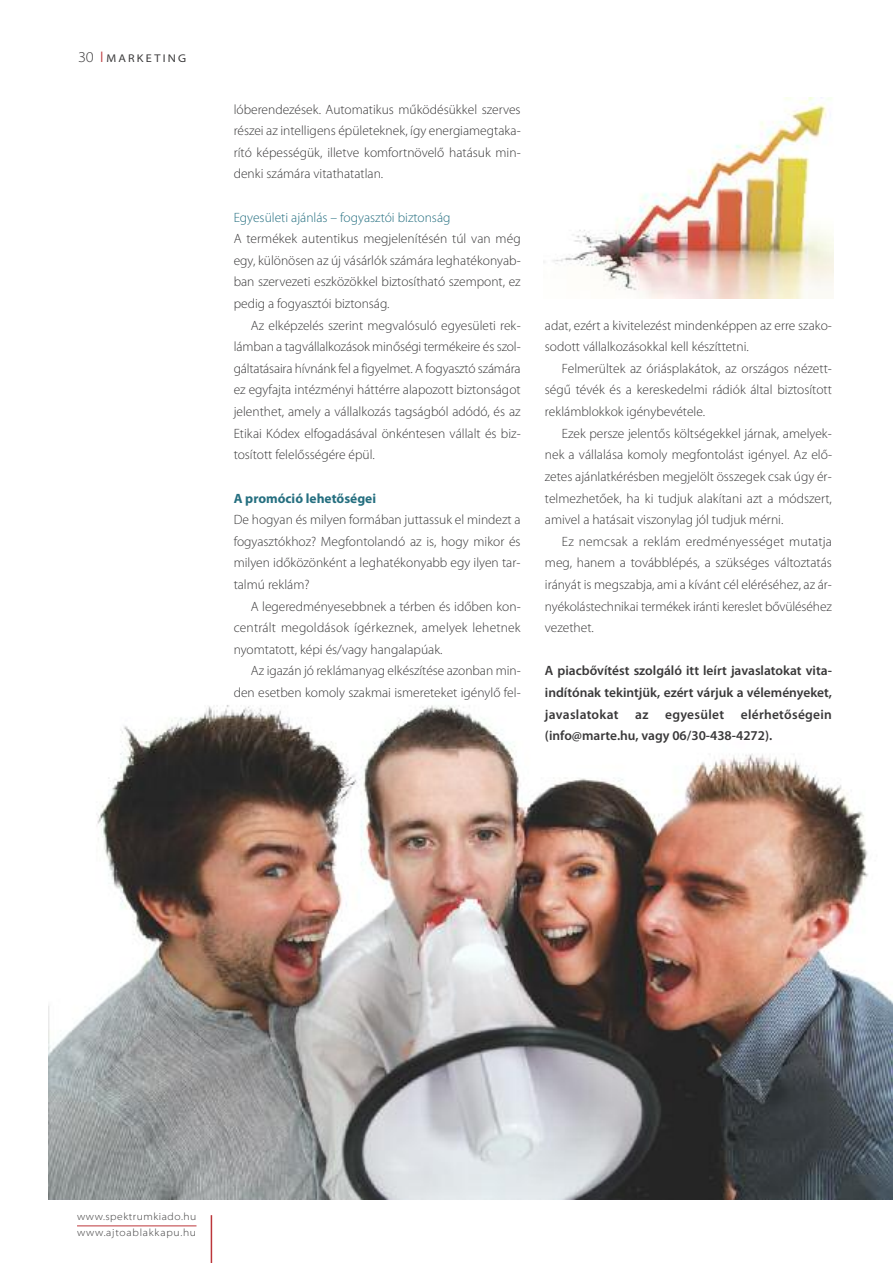
<style>
.page{position:relative;width:893px;height:1263px;background:#fff}
.page>*{position:absolute;margin:0;border:0;box-sizing:border-box;transform-origin:0 0}
.t1{font:300 13.5px/21.6px "Myriad Pro";color:#393839;text-align:justify}
.t2{font:600 13.5px/21.6px "Myriad Pro";letter-spacing:.02em;color:#393839;text-align:justify}
.t3{font:300 13.5px "Myriad Pro";color:#256f80}
.t4{font:700 13.5px "Myriad Pro";color:#256f80}
.t5{font:semi-expanded 11.25px "Myriad Pro";letter-spacing:.2em;color:#393839}
.t6{font:300 semi-expanded 10.5px/16.5px "Myriad Pro";letter-spacing:.065em;color:#393839}
.s1{font-weight:300;font-size:15px}
.s2{color:#bc363a}
</style>
<div class="page">
<hr style="left:211px;top:1215px;width:1px;height:48px;background:#bc363a">
<hr style="left:77px;top:1225px;width:119px;height:1px;background:#bc363a">
<img style="left:49px;top:705px;width:844px;height:494px">
<img style="left:543px;top:98px;width:290px;height:201px">
<p class="t5" style="left:78px;top:54px;width:110px"><span class="s1">30</span> <span class="s2">❘</span>MARKETING</p>
<p class="t1" style="left:234px;top:99px;width:288px">lóberendezések. Automatikus működésükkel szerves részei az intelligens épületeknek, így energiamegtaka&shy;rító képességük, illetve komfortnövelő hatásuk min&shy;denki számára vitathatatlan.</p>
<p class="t3" style="left:234px;top:212px;width:218px">Egyesületi ajánlás – fogyasztói biztonság</p>
<p class="t1" style="left:234px;top:229px;width:289px">A termékek autentikus megjelenítésén túl van még egy, különösen az új vásárlók számára leghatékonyab&shy;ban szervezeti eszközökkel biztosítható szempont, ez pedig a fogyasztói biztonság.</p>
<p class="t1" style="left:234px;top:315px;width:289px;text-indent:17px">Az elképzelés szerint megvalósuló egyesületi rek&shy;lámban a tagvállalkozások minőségi termékeire és szol&shy;gáltatásaira hívnánk fel a figyelmet. A fogyasztó számára ez egyfajta intézményi háttérre alapozott biztonságot jelenthet, amely a vállalkozás tagságból adódó, és az Etikai Kódex elfogadásával önkéntesen vállalt és biz&shy;tosított felelősségére épül.</p>
<p class="t4" style="left:234px;top:493px;width:144px">a promóció lehetőségei</p>
<p class="t1" style="left:234px;top:510px;width:288px">De hogyan és milyen formában juttassuk el mindezt a fogyasztókhoz? Megfontolandó az is, hogy mikor és milyen időközönként a leghatékonyabb egy ilyen tar&shy;talmú reklám?</p>
<p class="t1" style="left:234px;top:596px;width:288px;text-indent:17px">A legeredményesebbnek a térben és időben kon&shy;centrált megoldások ígérkeznek, amelyek lehetnek nyomtatott, képi és/vagy hangalapúak.</p>
<p class="t1" style="left:234px;top:661px;width:288px;text-align:right">Az igazán jó reklámanyag elkészítése azonban min&shy;den esetben komoly szakmai ismereteket igénylő fel-</p>
<p class="t1" style="left:545px;top:315px;width:288px">adat, ezért a kivitelezést mindenképpen az erre szako&shy;sodott vállalkozásokkal kell készíttetni.</p>
<p class="t1" style="left:545px;top:359px;width:288px;text-indent:17px">Felmerültek az óriásplakátok, az országos nézett&shy;ségű tévék és a kereskedelmi rádiók által biztosított reklámblokkok igénybevétele.</p>
<p class="t1" style="left:545px;top:423px;width:289px;text-indent:17px">Ezek persze jelentős költségekkel járnak, amelyek&shy;nek a vállalása komoly megfontolást igényel. Az elő&shy;zetes ajánlatkérésben megjelölt összegek csak úgy ér&shy;telmezhetőek, ha ki tudjuk alakítani azt a módszert, amivel a hatásait viszonylag jól tudjuk mérni.</p>
<p class="t1" style="left:545px;top:531px;width:288px;text-indent:17px">Ez nemcsak a reklám eredményességet mutatja meg, hanem a továbblépés, a szükséges változtatás irányát is megszabja, ami a kívánt cél eléréséhez, az ár&shy;nyékolástechnikai termékek iránti kereslet bővüléséhez vezethet.</p>
<p class="t2" style="left:545px;top:661px;width:288px">A piacbővítést szolgáló itt leírt javaslatokat vita&shy;indítónak tekintjük, ezért várjuk a véleményeket, javaslatokat az egyesület elérhetőségein (info@marte.hu, vagy 06/30-438-4272).</p>
<p class="t6" style="left:77px;top:1209px;width:121px">www.spektrumkiado.hu www.ajtoablakkapu.hu</p>
</div>
